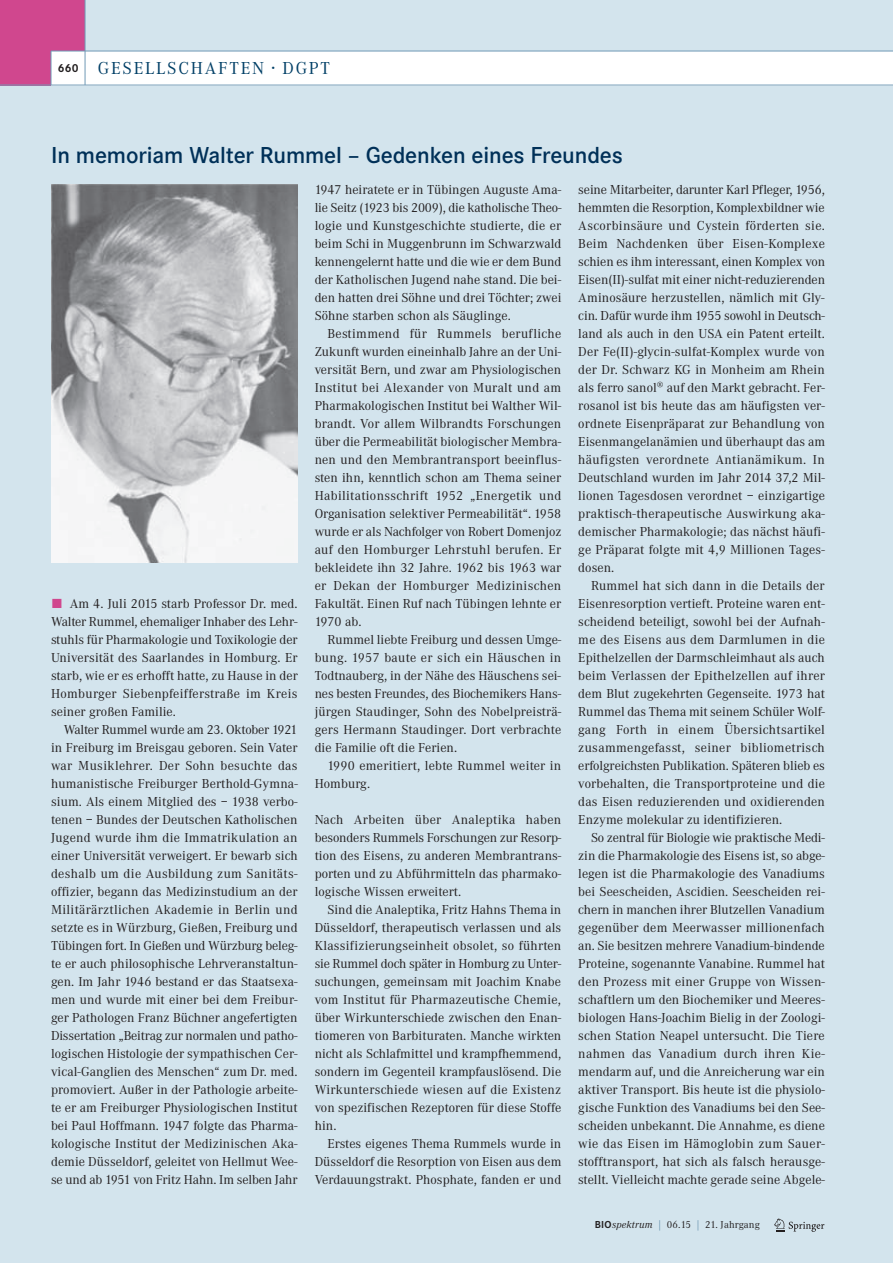
<style>
.page{position:relative;width:893px;height:1263px;background:#d3e4ed}
.page>*{position:absolute;margin:0;border:0;box-sizing:border-box;transform-origin:0 0}
.t1{font:600 24px "Corporate S";letter-spacing:-.005em;color:#003058}
.t2{font:18px "Corporate A";letter-spacing:.1em;color:#003f66}
.t3{font:13.5px/18px "Corporate A";letter-spacing:.005em;color:#231f20;text-align:justify}
.t4{font:10.5px "Corporate A";letter-spacing:.015em;color:#231f20}
.s1{font-family:"Corporate S";font-weight:700;font-size:12px;color:#231f20}
.s2{font-family:"The Sans Expert";color:#d0478e}
.s3{font-family:"Corporate S";font-weight:700}
.s4{font-style:italic}
.s5{color:#5484a5}
</style>
<div class="page">
<div style="left:0;top:0;width:85px;height:85px;background:#d0478e"></div>
<div style="left:85px;top:51px;width:808px;height:34px;background:#fff"></div>
<div style="left:51px;top:51px;width:34px;height:34px;background:#fff"></div>
<hr style="left:51px;top:51px;width:842px;height:1px;background:#7099b6">
<hr style="left:85px;top:0;width:1px;height:85px;background:#7099b6">
<hr style="left:51px;top:51px;width:1px;height:34px;background:#7099b6">
<hr style="left:0;top:85px;width:893px;height:1px;background:#7099b6">
<svg style="left:774px;top:1218px;width:50px;height:14px"></svg>
<img style="left:51px;top:184px;width:247px;height:378px">
<h2 class="t2" style="left:58px;top:62px;width:274px"><span class="s1">660</span> GESELLSCHAFTEN · DGPT</h2>
<h1 class="t1" style="left:51px;top:146px;width:573px">In memoriam Walter Rummel – Gedenken eines Freundes</h1>
<p class="t3" style="left:578px;top:182px;width:248px">seine Mitarbeiter, darunter Karl Pfleger, 1956, hemmten die Resorption, Komplexbildner wie Ascorbinsäure und Cystein förderten sie.<br>Beim Nachdenken über Eisen-Komplexe schien es ihm interessant, einen Komplex von Eisen(II)-sulfat mit einer nicht-reduzierenden Aminosäure herzustellen, nämlich mit Gly&shy;cin. Dafür wurde ihm 1955 sowohl in Deutsch&shy;land als auch in den USA ein Patent erteilt.<br>Der Fe(II)-glycin-sulfat-Komplex wurde von der Dr. Schwarz KG in Monheim am Rhein als ferro sanol® auf den Markt gebracht. Fer&shy;rosanol ist bis heute das am häufigsten ver&shy;ordnete Eisenpräparat zur Behandlung von Eisenmangelanämien und überhaupt das am häufigsten verordnete Antianämikum. In Deutschland wurden im Jahr 2014 37,2 Mil - lionen Tagesdosen verordnet – einzigartige praktisch-therapeutische Auswirkung aka&shy;demischer Pharmakologie; das nächst häufi&shy;ge Präparat folgte mit 4,9 Millionen Tages&shy;dosen.</p>
<p class="t3" style="left:578px;top:578px;width:248px;text-indent:13px">Rummel hat sich dann in die Details der Eisenresorption vertieft. Proteine waren ent&shy;scheidend beteiligt, sowohl bei der Aufnah&shy;me des Eisens aus dem Darmlumen in die Epithelzellen der Darmschleimhaut als auch beim Verlassen der Epithelzellen auf ihrer dem Blut zugekehrten Gegenseite. 1973 hat Rummel das Thema mit seinem Schüler Wolf&shy;gang Forth in einem Übersichtsartikel zusammengefasst, seiner bibliometrisch erfolgreichsten Publikation. Späteren blieb es vorbehalten, die Transportproteine und die das Eisen reduzierenden und oxidierenden Enzyme molekular zu identifizieren.</p>
<p class="t3" style="left:578px;top:830px;width:248px;text-indent:13px">So zentral für Biologie wie praktische Medi&shy;zin die Pharmakologie des Eisens ist, so abge&shy;legen ist die Pharmakologie des Vanadiums bei Seescheiden, Ascidien. Seescheiden rei&shy;chern in manchen ihrer Blutzellen Vanadium gegenüber dem Meerwasser millionenfach an. Sie besitzen mehrere Vanadium-bindende Proteine, sogenannte Vanabine. Rummel hat den Prozess mit einer Gruppe von Wissen&shy;schaftlern um den Biochemiker und Meeres&shy;biologen Hans-Joachim Bielig in der Zoologi&shy;schen Station Neapel untersucht. Die Tiere nahmen das Vanadium durch ihren Kie&shy;mendarm auf, und die Anreicherung war ein aktiver Transport. Bis heute ist die physiolo&shy;gische Funktion des Vanadiums bei den See&shy;scheiden unbekannt. Die Annahme, es diene wie das Eisen im Hämoglobin zum Sauer&shy;stofftransport, hat sich als falsch herausge&shy;stellt. Vielleicht machte gerade seine Abgele-</p>
<p class="t3" style="left:315px;top:182px;width:248px">1947 heiratete er in Tübingen Auguste Ama&shy;lie Seitz (1923 bis 2009), die katholische Theo - logie und Kunstgeschichte studierte, die er beim Schi in Muggenbrunn im Schwarzwald kennengelernt hatte und die wie er dem Bund der Katholischen Jugend nahe stand. Die bei&shy;den hatten drei Söhne und drei Töchter; zwei Söhne starben schon als Säuglinge.</p>
<p class="t3" style="left:315px;top:326px;width:248px;text-indent:13px">Bestimmend für Rummels berufliche Zukunft wurden eineinhalb Jahre an der Uni&shy;versität Bern, und zwar am Physiologischen Institut bei Alexander von Muralt und am Pharmakologischen Institut bei Walther Wil - brandt. Vor allem Wilbrandts Forschungen über die Permeabilität biologischer Membra&shy;nen und den Membrantransport beeinflus&shy;sten ihn, kenntlich schon am Thema seiner Habilitationsschrift 1952 „Energetik und Organisation selektiver Permeabilität“. 1958 wurde er als Nachfolger von Robert Domenjoz auf den Homburger Lehrstuhl berufen. Er bekleidete ihn 32 Jahre. 1962 bis 1963 war er Dekan der Homburger Medizinischen Fakultät. Einen Ruf nach Tübingen lehnte er 1970 ab.</p>
<p class="t3" style="left:315px;top:632px;width:248px;text-indent:13px">Rummel liebte Freiburg und dessen Umge&shy;bung. 1957 baute er sich ein Häuschen in Todtnauberg, in der Nähe des Häuschens sei&shy;nes besten Freundes, des Biochemikers Hans&shy;jürgen Staudinger, Sohn des Nobelpreisträ&shy;gers Hermann Staudinger. Dort verbrachte die Familie oft die Ferien.</p>
<p class="t3" style="left:315px;top:758px;width:248px;text-indent:13px">1990 emeritiert, lebte Rummel weiter in<br>Homburg.</p>
<p class="t3" style="left:315px;top:812px;width:248px">Nach Arbeiten über Analeptika haben besonders Rummels Forschungen zur Resorp&shy;tion des Eisens, zu anderen Membrantrans - porten und zu Abführmitteln das pharmako&shy;logische Wissen erweitert.</p>
<p class="t3" style="left:315px;top:902px;width:248px;text-indent:13px">Sind die Analeptika, Fritz Hahns Thema in Düsseldorf, therapeutisch verlassen und als Klassifizierungseinheit obsolet, so führten sie Rummel doch später in Homburg zu Unter&shy;suchungen, gemeinsam mit Joachim Knabe vom Institut für Pharmazeutische Chemie, über Wirkunterschiede zwischen den Enan&shy;tiomeren von Barbituraten. Manche wirkten nicht als Schlafmittel und krampfhemmend, sondern im Gegenteil krampfauslösend. Die Wirkunterschiede wiesen auf die Existenz von spezifischen Rezeptoren für diese Stoffe hin.</p>
<p class="t3" style="left:315px;top:1136px;width:248px;text-indent:13px">Erstes eigenes Thema Rummels wurde in Düsseldorf die Resorption von Eisen aus dem Verdauungstrakt. Phosphate, fanden er und</p>
<p class="t3" style="left:51px;top:596px;width:248px"><span class="s2">ó</span> Am 4. Juli 2015 starb Professor Dr. med.<br>Walter Rummel, ehemaliger Inhaber des Lehr&shy;stuhls für Pharmakologie und Toxikologie der Universität des Saarlandes in Homburg. Er starb, wie er es erhofft hatte, zu Hause in der Homburger Siebenpfeifferstraße im Kreis seiner großen Familie.</p>
<p class="t3" style="left:51px;top:722px;width:248px;text-indent:13px">Walter Rummel wurde am 23. Oktober 1921 in Freiburg im Breisgau geboren. Sein Vater war Musiklehrer. Der Sohn besuchte das humanistische Freiburger Berthold-Gymna&shy;sium. Als einem Mitglied des – 1938 verbo&shy;tenen – Bundes der Deutschen Katholischen Jugend wurde ihm die Immatrikulation an einer Universität verweigert. Er bewarb sich deshalb um die Ausbildung zum Sanitäts - offizier, begann das Medizinstudium an der Militärärztlichen Akademie in Berlin und setzte es in Würzburg, Gießen, Freiburg und Tübingen fort. In Gießen und Würzburg beleg&shy;te er auch philosophische Lehrveranstaltun&shy;gen. Im Jahr 1946 bestand er das Staatsexa&shy;men und wurde mit einer bei dem Freibur&shy;ger Pathologen Franz Büchner angefertigten Dissertation „Beitrag zur normalen und patho&shy;logischen Histologie der sympathischen Cer&shy;vical-Ganglien des Menschen“ zum Dr. med. promoviert. Außer in der Pathologie arbeite&shy;te er am Freiburger Physiologischen Institut bei Paul Hoffmann. 1947 folgte das Pharma&shy;kologische Institut der Medizinischen Aka&shy;demie Düsseldorf, geleitet von Hellmut Wee&shy;se und ab 1951 von Fritz Hahn. Im selben Jahr</p>
<p class="t4" style="left:595px;top:1221px;width:167px"><span class="s3">BIO</span><span class="s4">spektrum</span> <span class="s5">|</span> 06.15 <span class="s5">|</span> 21. Jahrgang</p>
</div>
